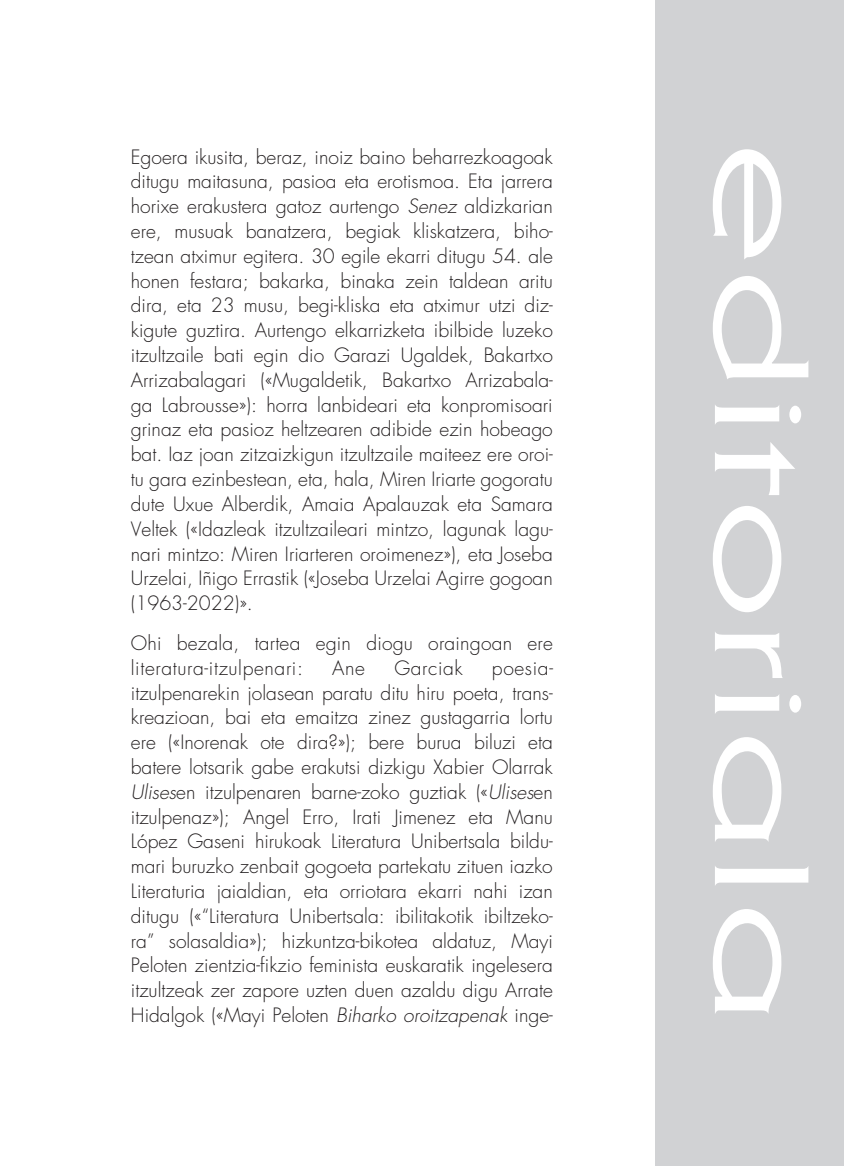
<style>
.page{position:relative;width:844px;height:1166px;background:#fff}
.page>*{position:absolute;margin:0;border:0;box-sizing:border-box;transform-origin:0 0}
.t1{font:131.25px "Serif Gothic";letter-spacing:.02em;color:#fff;scale:1.5 1}
.t2{font:300 19.25px/24.8px "Futura";color:#231f20}
.t3{font:300 19.25px "Futura";letter-spacing:.03em;color:#231f20}
.s1{font-style:italic}
</style>
<div class="page">
<div style="left:655px;top:0;width:188px;height:1166px;background:#d1d2d4"></div>
<p class="t2" style="left:131px;top:145px;width:423px">Egoera ikusita, beraz, inoiz baino beharrezkoagoak ditugu maitasuna, pasioa eta erotismoa. Eta jarrera</p>
<p class="t1" style="left:840px;top:144px;width:586px;rotate:90deg">editoriala</p>
<p class="t2" style="left:131px;top:194px;width:423px;text-align:justify">horixe erakustera gatoz aurtengo <span class="s1">Senez</span> aldizkarian ere, musuak banatzera, begiak kliskatzera, biho&shy;tzean atximur egitera. 30 egile ekarri ditugu 54. ale honen festara; bakarka, binaka zein taldean aritu dira, eta 23 musu, begi-kliska eta atximur utzi diz&shy;kigute guztira. Aurtengo elkarrizketa ibilbide luzeko itzultzaile bati egin dio Garazi Ugaldek, Bakartxo Arrizabalagari («Mugaldetik, Bakartxo Arrizabala&shy;ga Labrousse»): horra lanbideari eta konpromisoari grinaz eta pasioz heltzearen adibide ezin hobeago bat. Iaz joan zitzaizkigun itzultzaile maiteez ere oroi&shy;tu gara ezinbestean, eta, hala, Miren Iriarte gogoratu dute Uxue Alberdik, Amaia Apalauzak eta Samara Veltek («Idazleak itzultzaileari mintzo, lagunak lagu&shy;nari mintzo: Miren Iriarteren oroimenez»), eta Joseba Urzelai, Iñigo Errastik («Joseba Urzelai Agirre gogoan (1963-2022)».</p>
<p class="t2" style="left:131px;top:631px;width:423px">Ohi bezala, tartea egin diogu oraingoan ere literatura-itzulpenari:</p>
<p class="t2" style="left:332px;top:656px;width:34px">Ane</p>
<p class="t3" style="left:394px;top:656px;width:70px">Garciak</p>
<p class="t2" style="left:131px;top:656px;width:423px;text-align:justify;text-indent:361px">poesia&shy;itzulpenarekin jolasean paratu ditu hiru poeta, trans&shy;kreazioan, bai eta emaitza zinez gustagarria lortu ere («Inorenak ote dira?»); bere burua biluzi eta batere lotsarik gabe erakutsi dizkigu Xabier Olarrak <span class="s1">Ulises</span>en itzulpenaren barne-zoko guztiak («<span class="s1">Ulises</span>en itzulpenaz»); Angel Erro, Irati Jimenez eta Manu López Gaseni hirukoak Literatura Unibertsala bildu&shy;mari buruzko zenbait gogoeta partekatu zituen iazko Literaturia jaialdian, eta orriotara ekarri nahi izan ditugu («“Literatura Unibertsala: ibilitakotik ibiltzeko&shy;ra” solasaldia»); hizkuntza-bikotea aldatuz, Mayi Peloten zientzia-fikzio feminista euskaratik ingelesera itzultzeak zer zapore uzten duen azaldu digu Arrate Hidalgok («Mayi Peloten <span class="s1">Biharko oroitzapenak</span> inge-</p>
</div>
